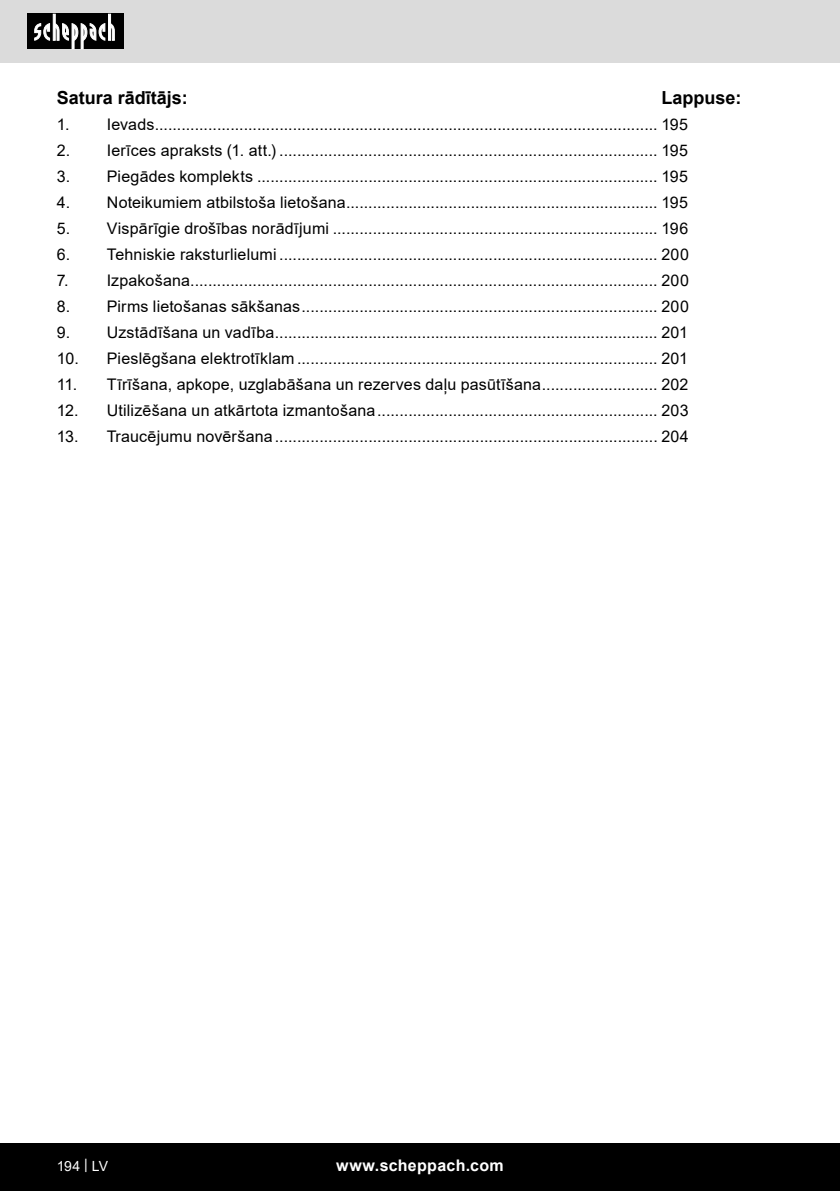
<style>
.page{position:relative;width:840px;height:1191px;background:#fff}
.page>*{position:absolute;margin:0;border:0;box-sizing:border-box;transform-origin:0 0}
.t1{font:700 18px "Arial";color:#000}
.t2{font:16px "Arial";letter-spacing:.01em;color:#000}
.t3{font:700 16px "Arial";letter-spacing:.02em;color:#fff}
.t4{font:14px "Arial";color:#fff}
</style>
<div class="page">
<div style="left:0;top:0;width:839px;height:63px;background:#dbdbdb"></div>
<div style="left:0;top:1143px;width:839px;height:48px;background:#000"></div>
<div style="left:27px;top:14px;width:96px;height:35px;background:#000"></div>
<svg style="left:34px;top:14px;width:81px;height:35px"></svg>
<p class="t1" style="left:57px;top:85px;width:133px">Satura rādītājs:</p>
<p class="t1" style="left:661px;top:85px;width:82px">Lappuse:</p>
<p class="t2" style="left:57px;top:113px;width:632px">1. Ievads................................................................................................................. 195</p>
<p class="t2" style="left:57px;top:139px;width:632px">2. Ierīces apraksts (1. att.) ..................................................................................... 195</p>
<p class="t2" style="left:57px;top:165px;width:632px">3. Piegādes komplekts .......................................................................................... 195</p>
<p class="t2" style="left:57px;top:191px;width:632px">4. Noteikumiem atbilstoša lietošana...................................................................... 195</p>
<p class="t2" style="left:57px;top:217px;width:632px">5. Vispārīgie drošības norādījumi ......................................................................... 196</p>
<p class="t2" style="left:57px;top:243px;width:633px">6. Tehniskie raksturlielumi ..................................................................................... 200</p>
<p class="t2" style="left:57px;top:269px;width:633px">7. Izpakošana......................................................................................................... 200</p>
<p class="t2" style="left:57px;top:295px;width:633px">8. Pirms lietošanas sākšanas................................................................................ 200</p>
<p class="t2" style="left:57px;top:321px;width:632px">9. Uzstādīšana un vadība...................................................................................... 201</p>
<p class="t2" style="left:57px;top:347px;width:632px">10. Pieslēgšana elektrotīklam ................................................................................. 201</p>
<p class="t2" style="left:57px;top:373px;width:633px">11. Tīrīšana, apkope, uzglabāšana un rezerves daļu pasūtīšana.......................... 202</p>
<p class="t2" style="left:57px;top:399px;width:633px">12. Utilizēšana un atkārtota izmantošana............................................................... 203</p>
<p class="t2" style="left:57px;top:425px;width:633px">13. Traucējumu novēršana...................................................................................... 204</p>
<p class="t4" style="left:57px;top:1156px;width:53px">194 | LV</p>
<p class="t3" style="left:336px;top:1154px;width:169px">www.scheppach.com</p>
</div>
